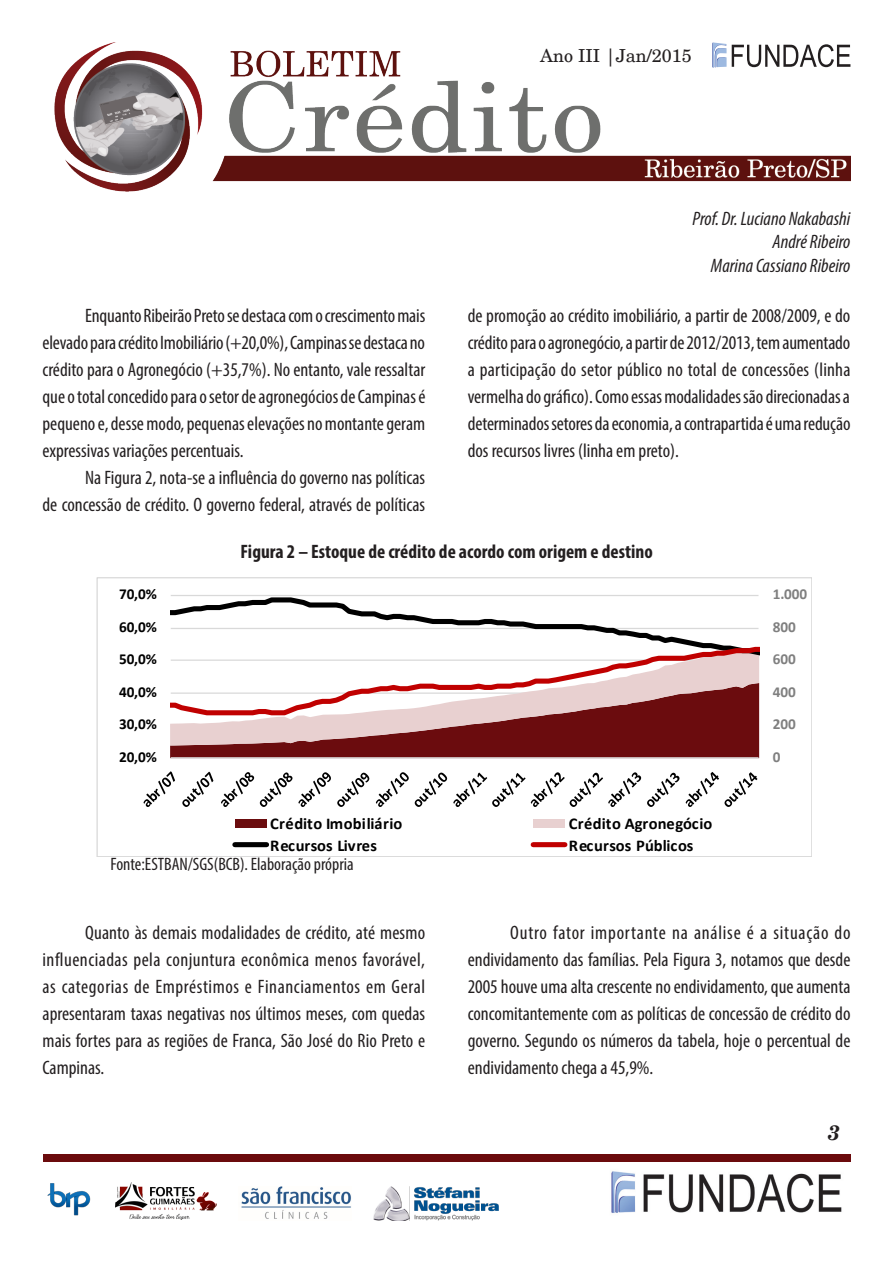
<style>
.page{position:relative;width:893px;height:1263px;background:#fff}
.page>*{position:absolute;margin:0;border:0;box-sizing:border-box;transform-origin:0 0}
.t1{font:italic 700 21px "New Century Schlbk";color:#231f20}
.t2{font:condensed 19.5px/27px "Myriad Pro";color:#231f20;text-align:justify}
.t3{font:italic condensed 19.5px "Myriad Pro";color:#231f20}
.t4{font:700 condensed 19.5px "Myriad Pro";color:#231f20}
.t5{font:condensed 18px "Myriad Pro";color:#231f20}
.t6{font:18px "New Century Schlbk";color:#231f20}
.t7{font:700 16.5px "Calibri";color:#000}
.t8{font:700 15.15px "Calibri";letter-spacing:-.005em;color:#000}
.t9{font:700 15.15px "Calibri";letter-spacing:-.005em;color:#7f7f7f}
</style>
<div class="page">
<img style="left:54px;top:42px;width:796px;height:150px">
<svg style="left:712px;top:42px;width:138px;height:25px"></svg>
<div style="left:43px;top:1154px;width:808px;height:8px;background:#6b0b0d"></div>
<img style="left:47px;top:1183px;width:44px;height:33px">
<img style="left:241px;top:1186px;width:110px;height:33px">
<img style="left:373px;top:1187px;width:126px;height:33px">
<img style="left:611px;top:1171px;width:231px;height:42px">
<img style="left:115px;top:1182px;width:102px;height:38px">
<svg style="left:96px;top:577px;width:715px;height:279px"></svg>
<p class="t6" style="left:540px;top:45px;width:153px">Ano III |Jan/2015</p>
<p class="t2" style="left:43px;top:302px;width:384px;text-indent:43px">Enquanto Ribeirão Preto se destaca com o crescimento mais elevado para crédito Imobiliário (+20,0%), Campinas se destaca no crédito para o Agronegócio (+35,7%). No entanto, vale ressaltar que o total concedido para o setor de agronegócios de Campinas é pequeno e, desse modo, pequenas elevações no montante geram expressivas variações percentuais.</p>
<p class="t2" style="left:43px;top:464px;width:384px;text-align:right">Na Figura 2, nota-se a influência do governo nas políticas<br>de concessão de crédito. O governo federal, através de políticas</p>
<p class="t3" style="left:693px;top:207px;width:159px">Prof. Dr. Luciano Nakabashi</p>
<p class="t3" style="left:772px;top:230px;width:80px">André Ribeiro</p>
<p class="t3" style="left:711px;top:254px;width:141px">Marina Cassiano Ribeiro</p>
<p class="t2" style="left:468px;top:302px;width:384px">de promoção ao crédito imobiliário, a partir de 2008/2009, e do crédito para o agronegócio, a partir de 2012/2013, tem aumentado a participação do setor público no total de concessões (linha vermelha do gráfico). Como essas modalidades são direcionadas a determinados setores da economia, a contrapartida é uma redução dos recursos livres (linha em preto).</p>
<p class="t8" style="left:119px;top:584px;width:39px">70,0%</p>
<p class="t8" style="left:119px;top:617px;width:39px">60,0%</p>
<p class="t8" style="left:119px;top:650px;width:39px">50,0%</p>
<p class="t8" style="left:119px;top:682px;width:39px">40,0%</p>
<p class="t8" style="left:119px;top:715px;width:39px">30,0%</p>
<p class="t8" style="left:119px;top:747px;width:39px">20,0%</p>
<p class="t4" style="left:240px;top:539px;width:414px">Figura 2 – Estoque de crédito de acordo com origem e destino</p>
<p class="t7" style="left:270px;top:813px;width:134px">Crédito Imobiliário</p>
<p class="t7" style="left:569px;top:813px;width:145px">Crédito Agronegócio</p>
<p class="t7" style="left:270px;top:834px;width:108px">Recursos Livres</p>
<p class="t7" style="left:569px;top:834px;width:126px">Recursos Públicos</p>
<p class="t5" style="left:111px;top:853px;width:245px">Fonte:ESTBAN/SGS(BCB). Elaboração própria</p>
<p class="t9" style="left:773px;top:584px;width:36px">1.000</p>
<p class="t9" style="left:773px;top:617px;width:24px">800</p>
<p class="t9" style="left:773px;top:650px;width:24px">600</p>
<p class="t9" style="left:773px;top:682px;width:24px">400</p>
<p class="t9" style="left:773px;top:715px;width:24px">200</p>
<p class="t9" style="left:773px;top:747px;width:9px">0</p>
<p class="t2" style="left:43px;top:918px;width:384px;text-indent:43px">Quanto às demais modalidades de crédito, até mesmo influenciadas pela conjuntura econômica menos favorável, as categorias de Empréstimos e Financiamentos em Geral apresentaram taxas negativas nos últimos meses, com quedas mais fortes para as regiões de Franca, São José do Rio Preto e Campinas.</p>
<p class="t2" style="left:468px;top:918px;width:384px;text-indent:43px">Outro fator importante na análise é a situação do endividamento das famílias. Pela Figura 3, notamos que desde 2005 houve uma alta crescente no endividamento, que aumenta concomitantemente com as políticas de concessão de crédito do governo. Segundo os números da tabela, hoje o percentual de endividamento chega a 45,9%.</p>
<p class="t1" style="left:828px;top:1119px;width:14px">3</p>
</div>
